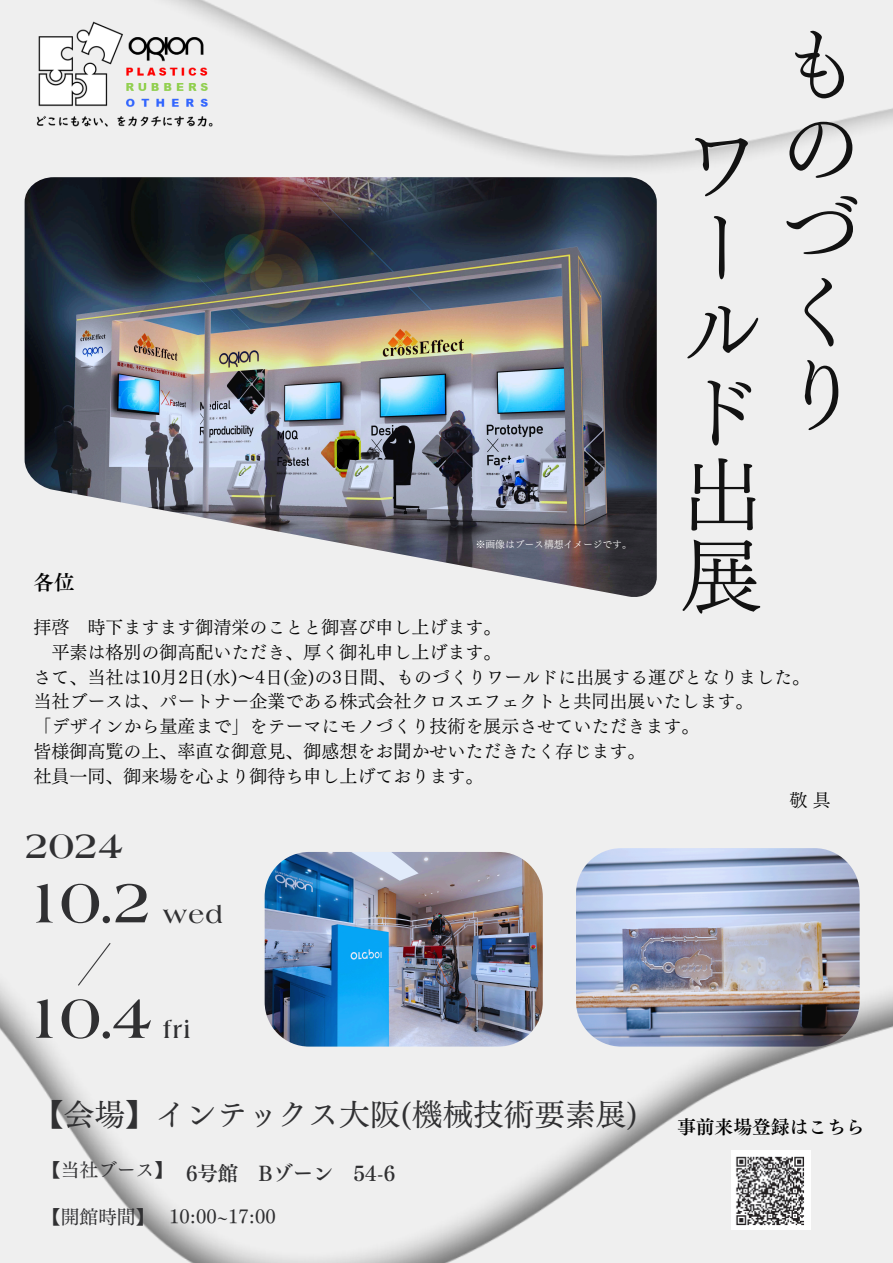
<style>
.page{position:relative;width:893px;height:1263px;background:#efefef}
.page>*{position:absolute;margin:0;border:0;box-sizing:border-box;transform-origin:0 0}
.t1{font:82.35px/82.5px "Canva Tsuku Min Pr 6 N R";color:#121212;text-align:justify}
.t2{font:700 61.28px "Laguna";color:#303032}
.t3{font:700 38.03px "Laguna";color:#303032}
.t4{font:30.6px "Tsuku Min Pr 6 N M";color:#303032}
.t5{font:700 25.42px "Laguna";letter-spacing:.045em;color:#303032}
.t6{font:20.4px "Canva Tsuku Min Pr 6 N B";color:#000}
.t7{font:20.25px "Canva Tsuku Min Pr 6 N B";color:#303032}
.t8{font:19.5px "Tsuku Min Pr 6 N M";color:#303032}
.t9{font:18.75px "Tsuku Min Pr 6 N M";color:#303032}
.t10{font:18.75px "Canva Tsuku Min Pr 6 N B";color:#000}
.t11{font:18px "Canva Tsuku Min Pr 6 N R";color:#000}
.t12{font:9.75px "Canva Tsuku Min Pr 6 N R";color:#fff}
</style>
<div class="page">
<svg style="left:77px;top:942px;width:34px;height:44px"></svg>
<img style="left:25px;top:9px;width:211px;height:129px">
<img style="left:25px;top:177px;width:631px;height:420px">
<img style="left:731px;top:1151px;width:79px;height:78px">
<img style="left:265px;top:852px;width:278px;height:194px;border-radius:44px">
<img style="left:576px;top:848px;width:283px;height:198px;border-radius:45px">
<svg style="left:337px;top:440px;width:22px;height:29px"></svg>
<p class="t12" style="left:476px;top:539px;width:157px">※画像はブース構想イメージです。</p>
<p class="t6" style="left:34px;top:572px;width:42px">各位</p>
<p class="t11" style="left:34px;top:618px;width:37px">拝啓</p>
<p class="t11" style="left:88px;top:618px;width:415px">時下ますます御清栄のことと御喜び申し上げます。</p>
<p class="t1" style="left:680px;top:123px;width:84px;text-align:left">ワールド出</p>
<p class="t1" style="left:680px;top:535px;width:84px">展</p>
<p class="t1" style="left:779px;top:23px;width:84px">ものづくり</p>
<p class="t11" style="left:52px;top:643px;width:451px">平素は格別の御高配いただき、厚く御礼申し上げます。</p>
<p class="t11" style="left:34px;top:668px;width:778px">さて、当社は10月2日(水)～4日(金)の3日間、ものづくりワールドに出展する運びとなりました。</p>
<p class="t11" style="left:34px;top:692px;width:721px">当社ブースは、パートナー企業である株式会社クロスエフェクトと共同出展いたします。</p>
<h3 class="t11" style="left:34px;top:717px;width:667px">「デザインから量産まで」をテーマにモノづくり技術を展示させていただきます。</h3>
<p class="t11" style="left:34px;top:742px;width:613px">皆様御高覧の上、率直な御意見、御感想をお聞かせいただきたく存じます。</p>
<p class="t11" style="left:34px;top:767px;width:451px">社員一同、御来場を心より御待ち申し上げております。</p>
<h2 class="t11" style="left:789px;top:791px;width:43px">敬具</h2>
<h4 class="t3" style="left:25px;top:830px;width:100px">2024</h4>
<h1 class="t2" style="left:25px;top:878px;width:129px">10.2</h1>
<p class="t5" style="left:163px;top:904px;width:61px">wed</p>
<h1 class="t2" style="left:25px;top:993px;width:129px">10.4</h1>
<p class="t5" style="left:163px;top:1019px;width:29px">fri</p>
<h5 class="t4" style="left:33px;top:1099px;width:606px">【会場】インテックス大阪(機械技術要素展)</h5>
<p class="t9" style="left:42px;top:1161px;width:133px">【当社ブース】</p>
<p class="t7" style="left:186px;top:1163px;width:211px">6号館 Bゾーン 54-6</p>
<h2 class="t9" style="left:42px;top:1207px;width:114px">【開館時間】</h2>
<h5 class="t8" style="left:169px;top:1206px;width:108px">10:00~17:00</h5>
<h6 class="t10" style="left:677px;top:1117px;width:189px">事前来場登録はこちら</h6>
</div>
